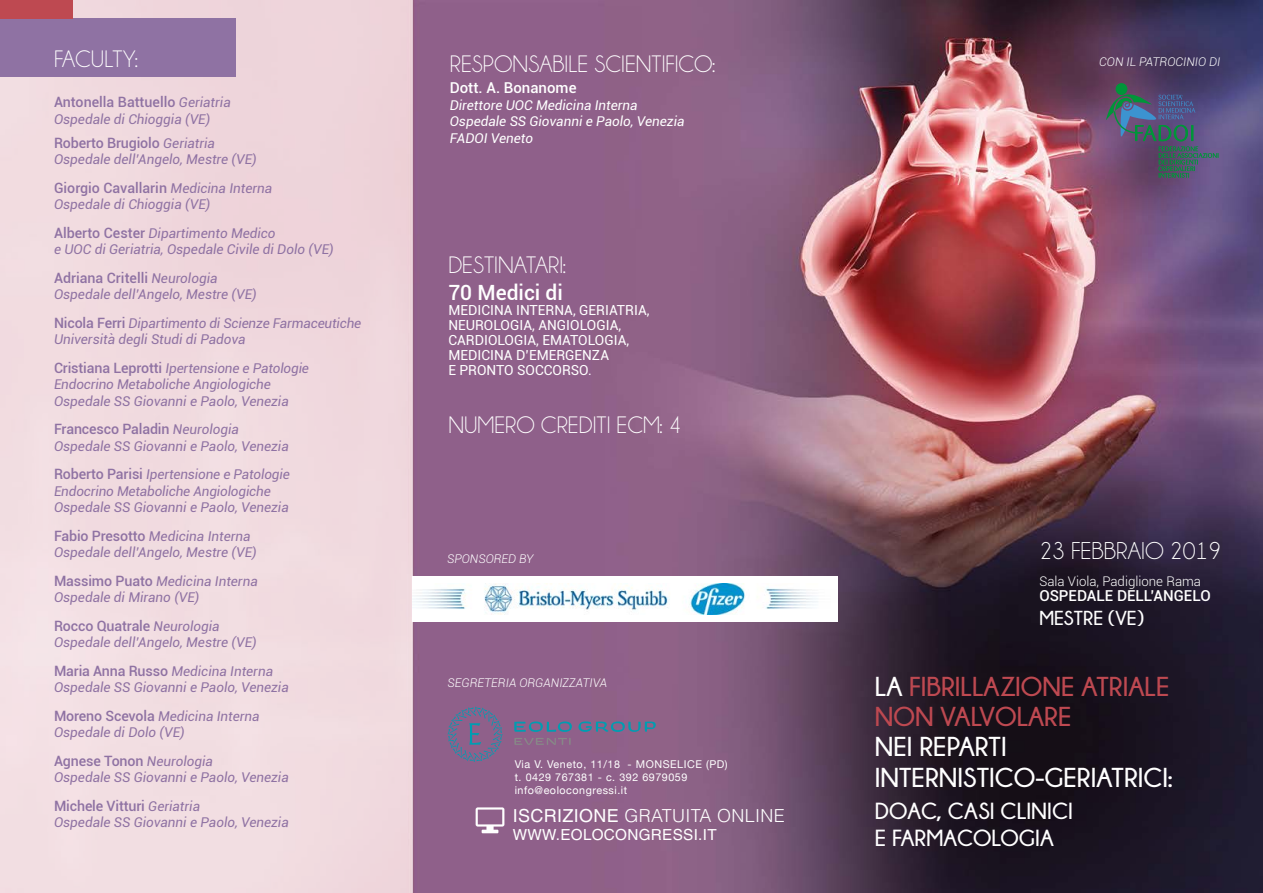
<style>
.page{position:relative;width:1263px;height:893px;background:#fff}
.page>*{position:absolute;margin:0;border:0;box-sizing:border-box;transform-origin:0 0}
.t1{font:700 27.3px/30.3px "Champagne&Limousines";color:#be4951}
.t2{font:700 27.3px/30.3px "Champagne&Limousines";color:#fff}
.t3{font:24.6px "Champagne&Limousines";color:#fff}
.t4{font:24px "Champagne&Limousines";color:#fff}
.t5{font:700 23.25px/27.9px "Champagne&Limousines";color:#fff}
.t6{font:500 21px "Roboto";color:#fff}
.t7{font:700 20.1px "Champagne&Limousines";color:#fff}
.t8{font:300 18px "Helvetica";letter-spacing:.02em;color:#fff}
.t9{font:15.3px "Helvetica";letter-spacing:.02em;color:#fff}
.t10{font:500 15.15px "Roboto";color:#fff}
.t11{font:500 15px "Roboto";color:#fff}
.t12{font:500 14.25px "Roboto";letter-spacing:-.01em;color:#8f72a3}
.t13{font:13.8px/15.1px "Roboto";color:#fff}
.t14{font:italic 13.5px/28.5px "Roboto";color:#8f72a3}
.t15{font:italic 13.5px/16.5px "Roboto";color:#fff}
.t16{font:300 13.35px "Roboto";color:#fff}
.t17{font:italic 300 12px "Roboto";color:#fff}
.t18{font:10.8px/12.9px "Helvetica Neue";letter-spacing:.05em;color:#fff}
.s1{font-weight:400;font-style:italic;font-size:13.5px}
.s2{font-weight:500;font-style:normal;font-size:14.25px}
.s3{color:#fff}
.s4{font-weight:400}
</style>
<div class="page">
<img style="left:412px;top:0;width:851px;height:893px">
<div style="left:0;top:0;width:412px;height:893px;background:#f1dbdf"></div>
<svg style="left:476px;top:807px;width:28px;height:26px"></svg>
<svg style="left:447px;top:706px;width:56px;height:56px;background:#7a688f"></svg>
<svg style="left:514px;top:721px;width:58px;height:11px"></svg>
<svg style="left:578px;top:721px;width:78px;height:11px"></svg>
<svg style="left:514px;top:738px;width:57px;height:7px"></svg>
<div style="left:1115px;top:83px;width:12px;height:12px;background:#009539;border-radius:50%"></div>
<svg style="left:1106px;top:94px;width:113px;height:84px;background:#555976"></svg>
<div style="left:412px;top:576px;width:426px;height:46px;background:#fff"></div>
<img style="left:413px;top:583px;width:405px;height:31px">
<div style="left:0;top:18px;width:235px;height:59px;background:#8f72a3"></div>
<div style="left:0;top:0;width:72px;height:18px;background:#be4951"></div>
<h3 class="t4" style="left:54px;top:46px;width:86px">FACULTY:</h3>
<p class="t12" style="left:54px;top:92px;width:178px">Antonella Battuello <span class="s1">Geriatria</span></p>
<p class="t14" style="left:54px;top:104px;width:158px">Ospedale di Chioggia (VE)</p>
<p class="t12" style="left:54px;top:133px;width:162px">Roberto Brugiolo <span class="s1">Geriatria</span></p>
<p class="t14" style="left:54px;top:145px;width:204px">Ospedale dell’Angelo, Mestre (VE)</p>
<p class="t12" style="left:54px;top:178px;width:220px">Giorgio Cavallarin <span class="s1">Medicina Interna</span></p>
<p class="t14" style="left:54px;top:190px;width:223px">Ospedale di Chioggia (VE)<br><span class="s2">Alberto Cester</span> Dipartimento Medico</p>
<p class="t14" style="left:54px;top:235px;width:281px">e UOC di Geriatria, Ospedale Civile di Dolo (VE)</p>
<p class="t12" style="left:54px;top:268px;width:165px">Adriana Critelli <span class="s1">Neurologia</span></p>
<p class="t14" style="left:54px;top:280px;width:309px">Ospedale dell’Angelo, Mestre (VE)<br><span class="s2">Nicola Ferri</span> Dipartimento di Scienze Farmaceutiche</p>
<p class="t14" style="left:54px;top:325px;width:257px">Università degli Studi di Padova<br><span class="s2">Cristiana Leprotti</span> Ipertensione e Patologie</p>
<p class="t14" style="left:54px;top:376px;width:236px;line-height:16.5px">Endocrino Metaboliche Angiologiche<br>Ospedale SS Giovanni e Paolo, Venezia</p>
<p class="t12" style="left:54px;top:419px;width:186px">Francesco Paladin <span class="s1">Neurologia</span></p>
<p class="t14" style="left:54px;top:431px;width:237px">Ospedale SS Giovanni e Paolo, Venezia<br><span class="s2">Roberto Parisi</span> Ipertensione e Patologie</p>
<p class="t14" style="left:54px;top:482px;width:236px;line-height:16.5px">Endocrino Metaboliche Angiologiche<br>Ospedale SS Giovanni e Paolo, Venezia</p>
<p class="t14" style="left:54px;top:527px;width:204px;line-height:16.5px"><span class="s2">Fabio Presotto</span> Medicina Interna<br>Ospedale dell’Angelo, Mestre (VE)</p>
<p class="t14" style="left:54px;top:572px;width:205px;line-height:16.5px"><span class="s2">Massimo Puato</span> Medicina Interna<br>Ospedale di Mirano (VE)</p>
<p class="t12" style="left:54px;top:616px;width:167px">Rocco Quatrale <span class="s1">Neurologia</span></p>
<p class="t14" style="left:54px;top:628px;width:221px">Ospedale dell’Angelo, Mestre (VE)<br><span class="s2">Maria Anna Russo</span> Medicina Interna</p>
<p class="t14" style="left:54px;top:673px;width:236px">Ospedale SS Giovanni e Paolo, Venezia<br><span class="s2">Moreno Scevola</span> Medicina Interna</p>
<p class="t14" style="left:54px;top:718px;width:132px">Ospedale di Dolo (VE)</p>
<p class="t12" style="left:54px;top:751px;width:160px">Agnese Tonon <span class="s1">Neurologia</span></p>
<p class="t14" style="left:54px;top:763px;width:236px">Ospedale SS Giovanni e Paolo, Venezia</p>
<p class="t12" style="left:54px;top:796px;width:148px">Michele Vitturi <span class="s1">Geriatria</span></p>
<p class="t14" style="left:54px;top:808px;width:236px">Ospedale SS Giovanni e Paolo, Venezia</p>
<h3 class="t4" style="left:450px;top:52px;width:267px">RESPONSABILE SCIENTIFICO:</h3>
<p class="t11" style="left:450px;top:77px;width:128px">Dott. A. Bonanome</p>
<p class="t15" style="left:450px;top:96px;width:236px">Direttore UOC Medicina Interna<br>Ospedale SS Giovanni e Paolo, Venezia<br>FADOI Veneto</p>
<h3 class="t4" style="left:448px;top:252px;width:119px">DESTINATARI:</h3>
<h3 class="t6" style="left:448px;top:277px;width:116px">70 Medici di</h3>
<p class="t13" style="left:448px;top:302px;width:203px">MEDICINA INTERNA, GERIATRIA,<br>NEUROLOGIA, ANGIOLOGIA,<br>CARDIOLOGIA, EMATOLOGIA,<br>MEDICINA D’EMERGENZA<br>E PRONTO SOCCORSO.</p>
<h3 class="t4" style="left:448px;top:413px;width:234px">NUMERO CREDITI ECM: 4</h3>
<p class="t17" style="left:447px;top:550px;width:88px">SPONSORED BY</p>
<p class="t17" style="left:1099px;top:53px;width:123px">CON IL PATROCINIO DI</p>
<h2 class="t3" style="left:1039px;top:538px;width:183px">23 FEBBRAIO 2019</h2>
<p class="t16" style="left:1039px;top:572px;width:163px">Sala Viola, Padiglione Rama</p>
<p class="t10" style="left:1039px;top:585px;width:173px">OSPEDALE DELL’ANGELO</p>
<h3 class="t7" style="left:1039px;top:607px;width:106px">MESTRE (VE)</h3>
<p class="t17" style="left:448px;top:675px;width:161px">SEGRETERIA ORGANIZZATIVA</p>
<h1 class="t1" style="left:875px;top:671px;width:296px"><span class="s3">LA</span> FIBRILLAZIONE ATRIALE<br>NON VALVOLARE</h1>
<h1 class="t2" style="left:875px;top:732px;width:299px">NEI REPARTI<br>INTERNISTICO-GERIATRICI:</h1>
<h3 class="t5" style="left:875px;top:796px;width:200px">DOAC, CASI CLINICI<br>E FARMACOLOGIA</h3>
<p class="t18" style="left:515px;top:757px;width:214px">Via V. Veneto, 11/18 - MONSELICE (PD) t. 0429 767381 - c. 392 6979059 info@eolocongressi.it</p>
<h3 class="t8" style="left:513px;top:804px;width:273px"><span class="s4">ISCRIZIONE</span> GRATUITA ONLINE</h3>
<p class="t9" style="left:513px;top:826px;width:205px">WWW.EOLOCONGRESSI.IT</p>
</div>
